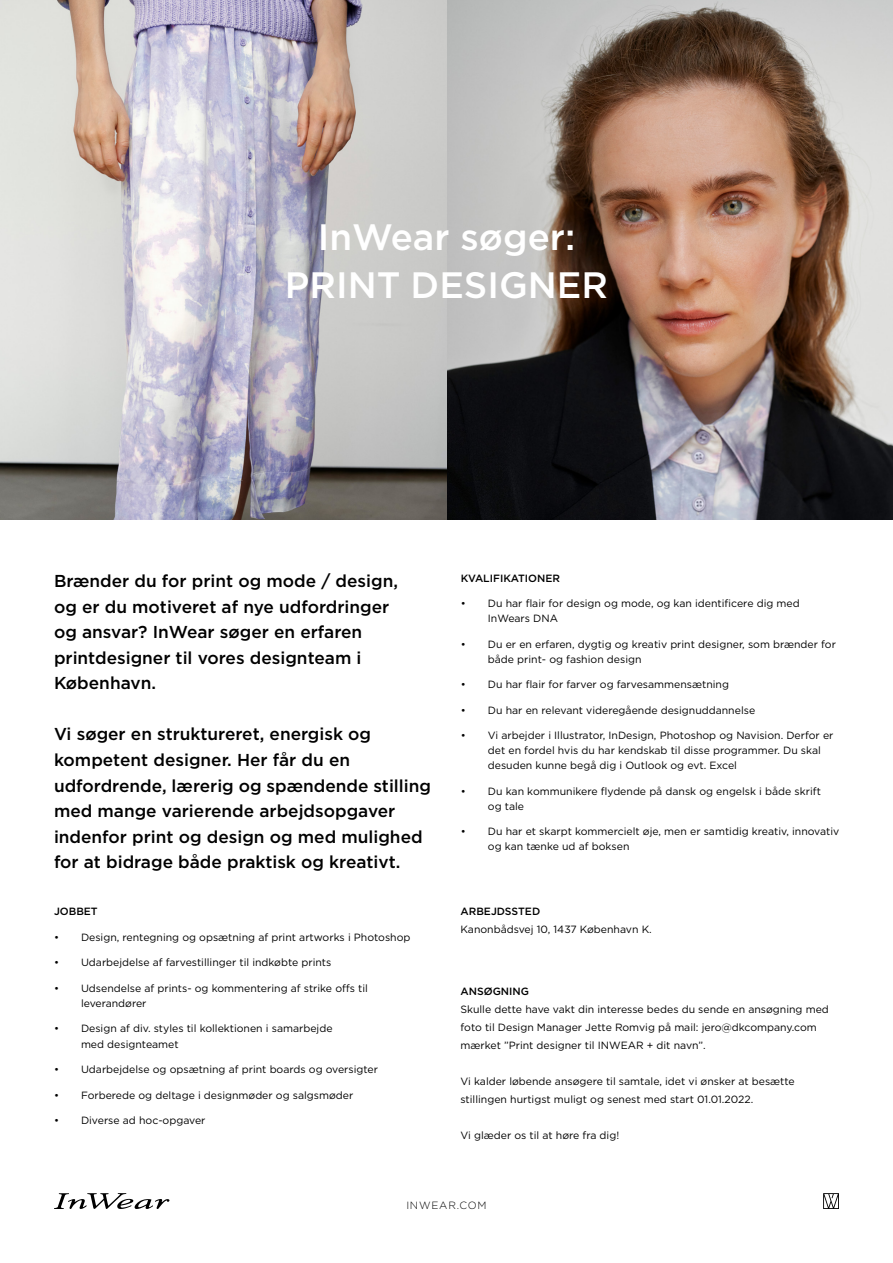
<style>
.page{position:relative;width:893px;height:1263px;background:#fff}
.page>*{position:absolute;margin:0;border:0;box-sizing:border-box;transform-origin:0 0}
.t1{font:500 36.75px/48px "Gotham";color:#fff;text-align:center}
.t2{font:500 17.25px/25.5px "Gotham";color:#000}
.t3{font:10.5px/15px "Gotham";color:#000}
.t4{font:500 10.5px "Gotham";color:#000}
.t5{font:300 10.5px "Gotham";letter-spacing:.075em;color:#000}
</style>
<div class="page">
<img style="left:0;top:0;width:893px;height:519px">
<svg style="left:54px;top:1193px;width:115px;height:16px"></svg>
<svg style="left:823px;top:1193px;width:16px;height:16px"></svg>
<h1 class="t1" style="left:285px;top:213px;width:325px">InWear søger:<br>PRINT DESIGNER</h1>
<h2 class="t2" style="left:54px;top:568px;width:345px">Brænder du for print og mode / design, og er du motiveret af nye udfordringer og ansvar? InWear søger en erfaren printdesigner til vores designteam i<br>København.</h2>
<h2 class="t2" style="left:54px;top:721px;width:378px">Vi søger en struktureret, energisk og kompetent designer. Her får du en udfordrende, lærerig og spændende stilling med mange varierende arbejdsopgaver indenfor print og design og med mulighed for at bidrage både praktisk og kreativt.</h2>
<p class="t4" style="left:54px;top:905px;width:45px">JOBBET</p>
<p class="t3" style="left:54px;top:929px;width:358px">• Design, rentegning og opsætning af print artworks i Photoshop</p>
<p class="t3" style="left:54px;top:955px;width:279px">• Udarbejdelse af farvestillinger til indkøbte prints</p>
<p class="t3" style="left:81px;top:980px;width:288px;text-indent:-27px">• Udsendelse af prints- og kommentering af strike offs til leverandører</p>
<p class="t3" style="left:81px;top:1021px;width:253px;text-indent:-27px">• Design af div. styles til kollektionen i samarbejde med designteamet</p>
<p class="t3" style="left:54px;top:1061px;width:326px">• Udarbejdelse og opsætning af print boards og oversigter</p>
<p class="t3" style="left:54px;top:1087px;width:301px">• Forberede og deltage i designmøder og salgsmøder</p>
<p class="t3" style="left:54px;top:1112px;width:153px">• Diverse ad hoc-opgaver</p>
<p class="t4" style="left:461px;top:571px;width:101px">KVALIFIKATIONER</p>
<p class="t3" style="left:488px;top:596px;width:313px;text-indent:-27px">• Du har flair for design og mode, og kan identificere dig med<br>InWears DNA</p>
<p class="t3" style="left:488px;top:636px;width:350px;text-indent:-27px">• Du er en erfaren, dygtig og kreativ print designer, som brænder for både print- og fashion design</p>
<p class="t3" style="left:461px;top:677px;width:270px">• Du har flair for farver og farvesammensætning</p>
<p class="t3" style="left:461px;top:702px;width:296px">• Du har en relevant videregående designuddannelse</p>
<p class="t3" style="left:488px;top:728px;width:347px;text-indent:-27px">• Vi arbejder i Illustrator, InDesign, Photoshop og Navision. Derfor er det en fordel hvis du har kendskab til disse programmer. Du skal desuden kunne begå dig i Outlook og evt. Excel</p>
<p class="t3" style="left:488px;top:783px;width:335px;text-indent:-27px">• Du kan kommunikere flydende på dansk og engelsk i både skrift og tale</p>
<p class="t3" style="left:488px;top:824px;width:353px;text-indent:-27px">• Du har et skarpt kommercielt øje, men er samtidig kreativ, innovativ og kan tænke ud af boksen</p>
<p class="t4" style="left:460px;top:905px;width:81px">ARBEJDSSTED</p>
<p class="t3" style="left:460px;top:922px;width:193px">Kanonbådsvej 10, 1437 København K.</p>
<p class="t4" style="left:460px;top:985px;width:70px">ANSØGNING</p>
<p class="t3" style="left:460px;top:1000px;width:370px;line-height:18px">Skulle dette have vakt din interesse bedes du sende en ansøgning med foto til Design Manager Jette Romvig på mail: jero@dkcompany.com mærket ”Print designer til INWEAR + dit navn”.</p>
<p class="t3" style="left:460px;top:1072px;width:336px;line-height:18px">Vi kalder løbende ansøgere til samtale, idet vi ønsker at besætte stillingen hurtigst muligt og senest med start 01.01.2022.</p>
<p class="t3" style="left:460px;top:1128px;width:160px">Vi glæder os til at høre fra dig!</p>
<p class="t5" style="left:406px;top:1198px;width:82px">INWEAR.COM</p>
</div>
